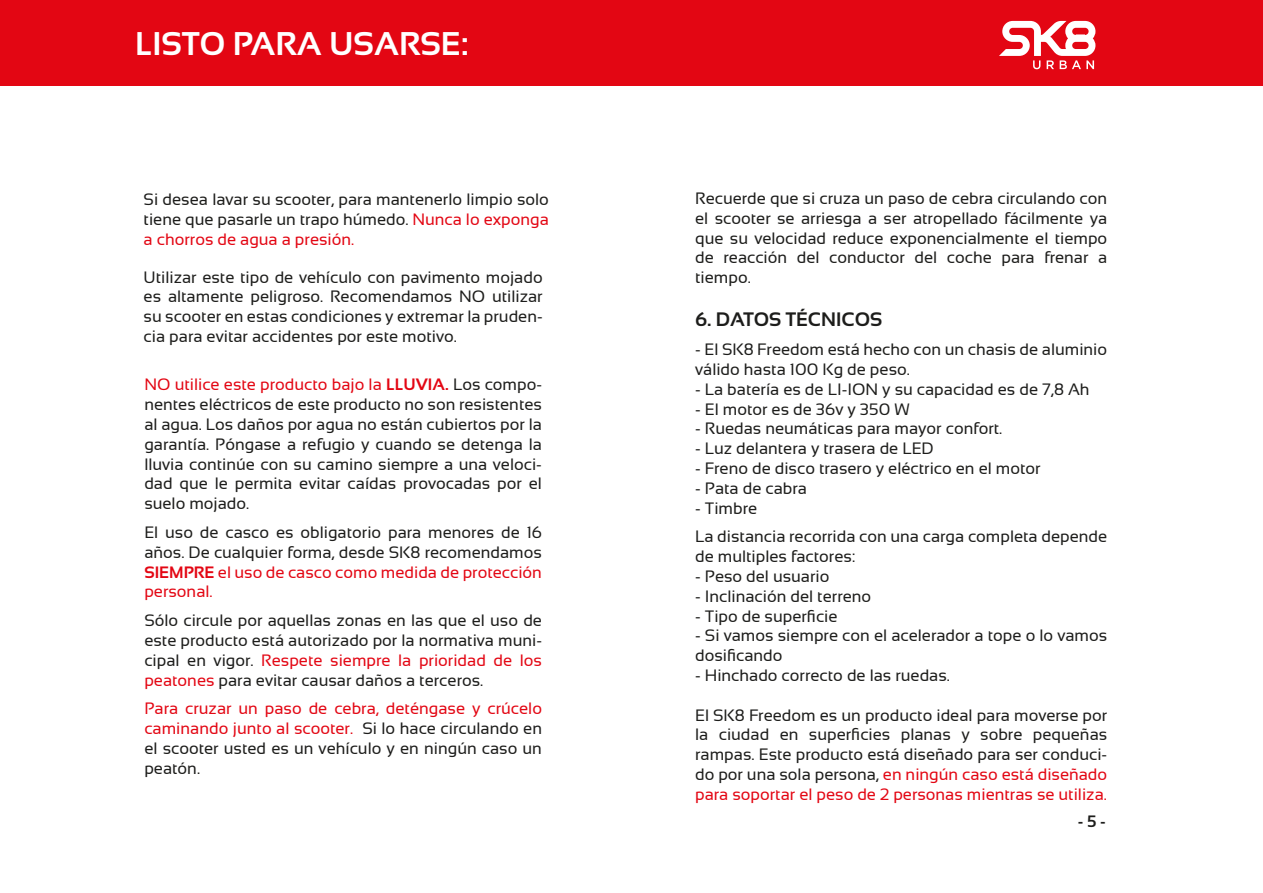
<style>
.page{position:relative;width:1263px;height:893px;background:#fff}
.page>*{position:absolute;margin:0;border:0;box-sizing:border-box;transform-origin:0 0}
.t1{font:700 32.85px "Sansation";color:#fff}
.t2{font:700 19.5px "Sansation";color:#1d1d1b}
.t3{font:16.5px/19.8px "Sansation";color:#1d1d1b;text-align:justify}
.t4{font:700 16.5px "Sansation";color:#1d1d1b}
.s1{color:#e30613}
.s2{font-weight:700;color:#e30613}
</style>
<div class="page">
<div style="left:0;top:0;width:1263px;height:85px;background:#e30613"></div>
<svg style="left:999px;top:21px;width:96px;height:48px"></svg>
<h1 class="t1" style="left:135px;top:25px;width:335px">LISTO PARA USARSE:</h1>
<p class="t3" style="left:144px;top:190px;width:407px">Si desea lavar su scooter, para mantenerlo limpio solo tiene que pasarle un trapo húmedo. <span class="s1">Nunca lo exponga a chorros de agua a presión.</span></p>
<p class="t3" style="left:144px;top:267px;width:401px">Utilizar este tipo de vehículo con pavimento mojado es altamente peligroso. Recomendamos NO utilizar su scooter en estas condiciones y extremar la pruden&shy;cia para evitar accidentes por este motivo.</p>
<p class="t3" style="left:144px;top:375px;width:399px"><span class="s1">NO utilice este producto bajo la</span> <span class="s2">LLUVIA.</span> Los compo&shy;nentes eléctricos de este producto no son resistentes al agua. Los daños por agua no están cubiertos por la garantía. Póngase a refugio y cuando se detenga la lluvia continúe con su camino siempre a una veloci&shy;dad que le permita evitar caídas provocadas por el suelo mojado.</p>
<p class="t3" style="left:144px;top:522px;width:399px">El uso de casco es obligatorio para menores de 16 años. De cualquier forma, desde SK8 recomendamos <span class="s2">SIEMPRE</span> <span class="s1">el uso de casco como medida de protección personal.</span></p>
<p class="t3" style="left:144px;top:611px;width:399px">Sólo circule por aquellas zonas en las que el uso de este producto está autorizado por la normativa muni&shy;cipal en vigor. <span class="s1">Respete siempre la prioridad de los peatones</span> para evitar causar daños a terceros.</p>
<p class="t3" style="left:144px;top:699px;width:399px"><span class="s1">Para cruzar un paso de cebra, deténgase y crúcelo caminando junto al scooter.</span> Si lo hace circulando en el scooter usted es un vehículo y en ningún caso un peatón.</p>
<p class="t3" style="left:695px;top:188px;width:414px">Recuerde que si cruza un paso de cebra circulando con el scooter se arriesga a ser atropellado fácilmente ya que su velocidad reduce exponencialmente el tiempo de reacción del conductor del coche para frenar a tiempo.</p>
<p class="t2" style="left:695px;top:309px;width:189px">6. DATOS TÉCNICOS</p>
<p class="t3" style="left:695px;top:340px;width:413px">- El SK8 Freedom está hecho con un chasis de aluminio válido hasta 100 Kg de peso.</p>
<p class="t3" style="left:695px;top:379px;width:396px">- La batería es de LI-ION y su capacidad es de 7,8 Ah</p>
<p class="t3" style="left:695px;top:399px;width:216px">- El motor es de 36v y 350 W</p>
<p class="t3" style="left:695px;top:419px;width:309px">- Ruedas neumáticas para mayor confort.</p>
<p class="t3" style="left:695px;top:439px;width:240px">- Luz delantera y trasera de LED</p>
<p class="t3" style="left:695px;top:458px;width:347px">- Freno de disco trasero y eléctrico en el motor</p>
<p class="t3" style="left:695px;top:478px;width:113px">- Pata de cabra</p>
<p class="t3" style="left:695px;top:493px;width:414px;line-height:28.8px">- Timbre<br>La distancia recorrida con una carga completa depende</p>
<p class="t3" style="left:695px;top:547px;width:162px">de multiples factores:</p>
<p class="t3" style="left:695px;top:566px;width:136px">- Peso del usuario</p>
<p class="t3" style="left:695px;top:586px;width:178px">- Inclinación del terreno</p>
<p class="t3" style="left:695px;top:606px;width:144px">- Tipo de superficie</p>
<p class="t3" style="left:695px;top:626px;width:414px">- Si vamos siempre con el acelerador a tope o lo vamos dosificando</p>
<p class="t3" style="left:695px;top:665px;width:256px">- Hinchado correcto de las ruedas.</p>
<p class="t3" style="left:695px;top:705px;width:414px">El SK8 Freedom es un producto ideal para moverse por la ciudad en superficies planas y sobre pequeñas rampas. Este producto está diseñado para ser conduci&shy;do por una sola persona, <span class="s1">en ningún caso está diseñado para soportar el peso de 2 personas mientras se utiliza.</span></p>
<p class="t4" style="left:1078px;top:812px;width:29px">- 5 -</p>
</div>
